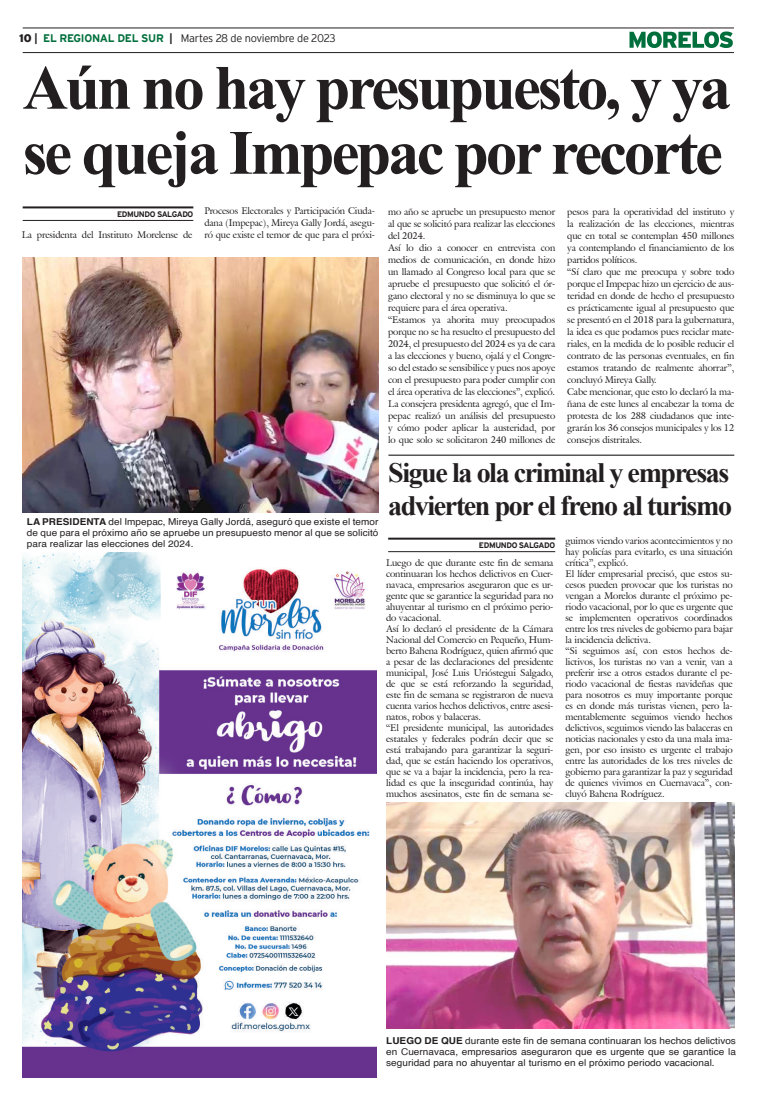
<style>
.page{position:relative;width:757px;height:1106px;background:#fff}
.page>*{position:absolute;margin:0;border:0;box-sizing:border-box;transform-origin:0 0}
.t1{font:700 63px/65px "Times New Roman";letter-spacing:-.05em;color:#231f20}
.t2{font:700 28px/33px "Times New Roman";letter-spacing:-.05em;color:#231f20}
.t3{font:300 11px "Interstate";letter-spacing:-.025em;color:#231f20}
.t4{font:9.5px/11px "Galliard IT Cby BT";letter-spacing:-.01em;color:#231f20}
.t5{font:9.5px/11px "Helvetica";letter-spacing:.005em;color:#231f20;text-align:justify;scale:1.05 1}
.t6{font:700 8px "Interstate";letter-spacing:-.05em;color:#231f20}
.s1{font-weight:900}
.s2{font-weight:700}
.s3{font-weight:700;color:#006f3c}
</style>
<div class="page">
<hr style="left:23px;top:28px;width:711px;height:1px;background:#231f20">
<hr style="left:23px;top:52px;width:711px;height:1px;background:#231f20">
<svg style="left:629px;top:31px;width:104px;height:17px"></svg>
<img style="left:23px;top:552px;width:353px;height:525px">
<hr style="left:23px;top:206px;width:170px;height:2px;background:#231f20">
<hr style="left:23px;top:220px;width:170px;height:1px;background:#231f20">
<img style="left:23px;top:257px;width:355px;height:255px">
<hr style="left:388px;top:454px;width:346px;height:1px;background:#000">
<hr style="left:388px;top:537px;width:167px;height:2px;background:#231f20">
<hr style="left:388px;top:551px;width:167px;height:1px;background:#231f20">
<img style="left:386px;top:802px;width:348px;height:226px">
<p class="t3" style="left:19px;top:32px;width:318px"><span class="s1">10</span> <span class="s2">|</span> <span class="s3">EL REGIONAL DEL SUR</span> <span class="s2">|</span> Martes 28 de noviembre de 2023</p>
<h1 class="t1" style="left:23px;top:53px;width:710px">Aún no hay presupuesto, y ya se queja Impepac por recorte</h1>
<p class="t6" style="left:117px;top:210px;width:78px">EDMUNDO SALGADO</p>
<p class="t4" style="left:388px;top:205px;width:169px;line-height:12px">mo año se apruebe un presupuesto menor al que se solicitó para realizar las elecciones del 2024.<br>Así lo dio a conocer en entrevista con medios de comunicación, en donde hizo un llamado al Congreso local para que se apruebe el presupuesto que solicitó el ór&shy;gano electoral y no se disminuya lo que se requiere para el área operativa.<br>“Estamos ya ahorita muy preocupados porque no se ha resuelto el presupuesto del 2024, el presupuesto del 2024 es ya de cara a las elecciones y bueno, ojalá y el Congre&shy;so del estado se sensibilice y pues nos apoye con el presupuesto para poder cumplir con el área operativa de las elecciones”, explicó.<br>La consejera presidenta agregó, que el Im&shy;pepac realizó un análisis del presupuesto y cómo poder aplicar la austeridad, por lo que solo se solicitaron 240 millones de</p>
<p class="t4" style="left:567px;top:205px;width:169px;line-height:12px">pesos para la operatividad del instituto y la realización de las elecciones, mientras que en total se contemplan 450 millones ya contemplando el financiamiento de los partidos políticos.<br>“Sí claro que me preocupa y sobre todo porque el Impepac hizo un ejercicio de aus&shy;teridad en donde de hecho el presupuesto es prácticamente igual al presupuesto que se presentó en el 2018 para la gubernatura, la idea es que podamos pues reciclar mate&shy;riales, en la medida de lo posible reducir el contrato de las personas eventuales, en fin estamos tratando de realmente ahorrar”, concluyó Mireya Gally.<br>Cabe mencionar, que esto lo declaró la ma&shy;ñana de este lunes al encabezar la toma de protesta de los 288 ciudadanos que inte&shy;grarán los 36 consejos municipales y los 12 consejos distritales.</p>
<p class="t4" style="left:204px;top:204px;width:172px;line-height:12px;text-align:justify">Procesos Electorales y Participación Ciuda&shy;dana (Impepac), Mireya Gally Jordá, asegu&shy;ró que existe el temor de que para el próxi-</p>
<p class="t4" style="left:22px;top:229px;width:172px">La presidenta del Instituto Morelense de</p>
<h2 class="t2" style="left:388px;top:455px;width:345px">Sigue la ola criminal y empresas advierten por el freno al turismo</h2>
<p class="t6" style="left:479px;top:541px;width:78px">EDMUNDO SALGADO</p>
<p class="t5" style="left:27px;top:516px;width:336px"><span class="s2">LA PRESIDENTA</span> del Impepac, Mireya Gally Jordá, aseguró que existe el temor de que para el próximo año se apruebe un presupuesto menor al que se solicitó para realizar las elecciones del 2024.</p>
<p class="t4" style="left:565px;top:535px;width:169px">guimos viendo varios acontecimientos y no hay policías para evitarlo, es una situación crítica”, explicó.<br>El líder empresarial precisó, que estos su&shy;cesos pueden provocar que los turistas no vengan a Morelos durante el próximo pe&shy;riodo vacacional, por lo que es urgente que se implementen operativos coordinados entre los tres niveles de gobierno para bajar la incidencia delictiva.<br>“Si seguimos así, con estos hechos de&shy;lictivos, los turistas no van a venir, van a preferir irse a otros estados durante el pe&shy;riodo vacacional de fiestas navideñas que para nosotros es muy importante porque es en donde más turistas vienen, pero la&shy;mentablemente seguimos viendo hechos delictivos, seguimos viendo las balaceras en noticias nacionales y esto da una mala ima&shy;gen, por eso insisto es urgente el trabajo entre las autoridades de los tres niveles de gobierno para garantizar la paz y seguridad de quienes vivimos en Cuernavaca”, con&shy;cluyó Bahena Rodríguez.</p>
<p class="t4" style="left:386px;top:557px;width:169px">Luego de que durante este fin de semana continuaran los hechos delictivos en Cuer&shy;navaca, empresarios aseguraron que es ur&shy;gente que se garantice la seguridad para no ahuyentar al turismo en el próximo perio&shy;do vacacional.<br>Así lo declaró el presidente de la Cámara Nacional del Comercio en Pequeño, Hum&shy;berto Bahena Rodríguez, quien afirmó que a pesar de las declaraciones del presidente municipal, José Luis Urióstegui Salgado, de que se está reforzando la seguridad, este fin de semana se registraron de nueva cuenta varios hechos delictivos, entre asesi&shy;natos, robos y balaceras.<br>“El presidente municipal, las autoridades estatales y federales podrán decir que se está trabajando para garantizar la seguri&shy;dad, que se están haciendo los operativos, que se va a bajar la incidencia, pero la rea&shy;lidad es que la inseguridad continúa, hay muchos asesinatos, este fin de semana se-</p>
<p class="t5" style="left:386px;top:1035px;width:335px"><span class="s2">LUEGO DE QUE</span> durante este fin de semana continuaran los hechos delictivos en Cuernavaca, empresarios aseguraron que es urgente que se garantice la seguridad para no ahuyentar al turismo en el próximo periodo vacacional.</p>
</div>
